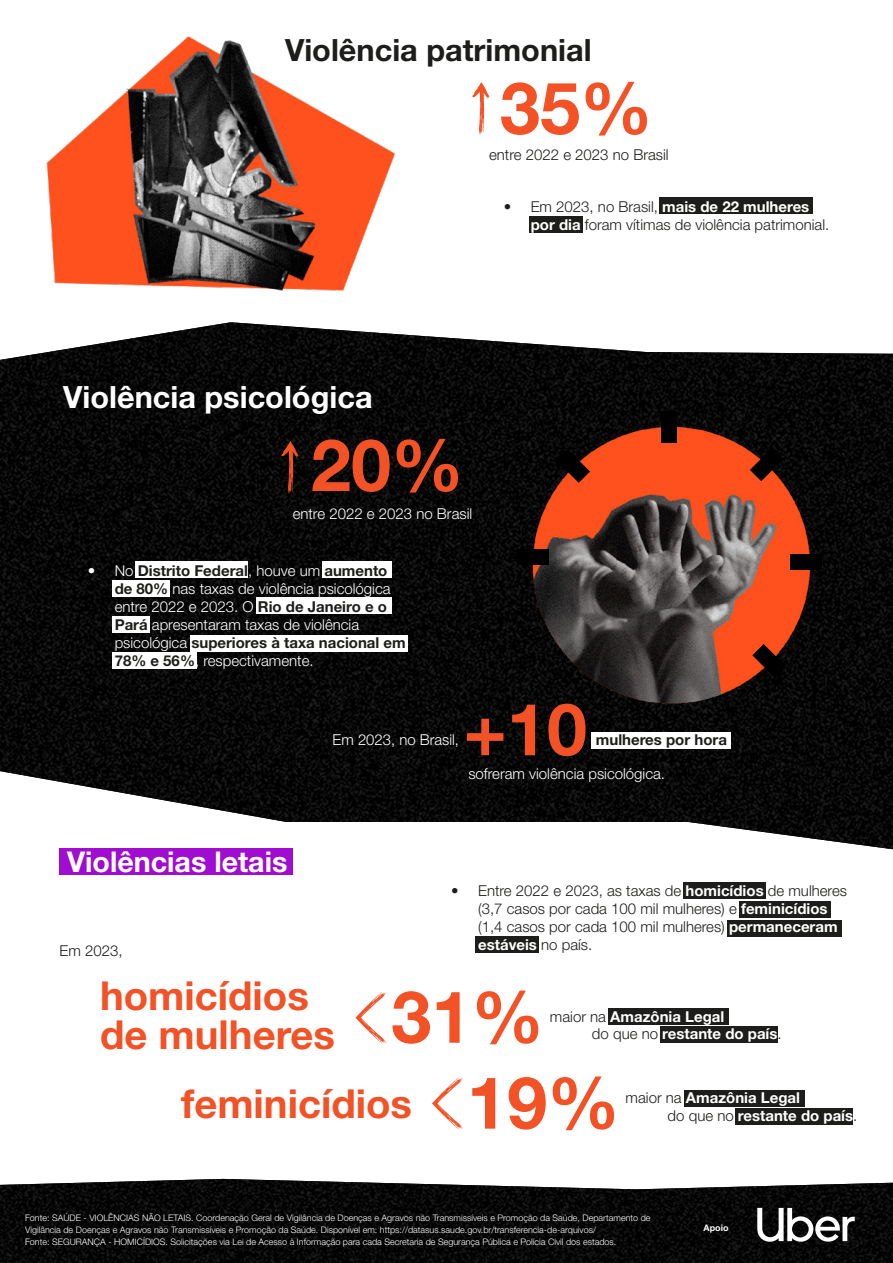
<style>
.page{position:relative;width:893px;height:1263px;background:#fff}
.page>*{position:absolute;margin:0;border:0;box-sizing:border-box;transform-origin:0 0}
.t1{font:700 72.15px/85.8px "Helvetica Neue LT Std";color:#f25226}
.t2{font:700 40.05px/39px "Helvetica Neue LT Std";color:#f25226}
.t3{font:700 30.75px "Helvetica Neue LT Std";color:#1d1d1b}
.t4{font:700 30.75px "Helvetica Neue LT Std";color:#fff}
.t5{font:700 28.65px "Helvetica Neue LT Std";color:#fff}
.t6{font:300 15px/18px "Helvetica Neue LT Std";color:#fff}
.t7{font:300 15px/18px "Helvetica Neue LT Std";color:#1d1d1b}
.t8{font:700 15px/17.2px "Helvetica Neue LT Std";color:#fff}
.t9{font:700 15px "Helvetica Neue LT Std";color:#1d1d1b}
.t10{font:300 9px/12px "Helvetica Neue LT Std";color:#fff}
.t11{font:700 9px "Helvetica Neue LT Std";color:#fff}
.s1{font-weight:700;color:#fff}
.s2{font-weight:700;color:#1d1d1b}
.s3{font-weight:300;color:#1d1d1b}
</style>
<div class="page">
<div style="left:60px;top:848px;width:233px;height:26px;background:#a10dd0"></div>
<img style="left:0;top:322px;width:893px;height:527px">
<img style="left:0;top:1179px;width:893px;height:84px">
<svg style="left:281px;top:441px;width:18px;height:53px"></svg>
<img style="left:46px;top:36px;width:350px;height:255px">
<svg style="left:472px;top:82px;width:18px;height:53px"></svg>
<img style="left:497px;top:391px;width:346px;height:344px">
<div style="left:661px;top:411px;width:16px;height:32px;background:#000"></div>
<svg style="left:750px;top:448px;width:33px;height:33px"></svg>
<div style="left:790px;top:554px;width:32px;height:16px;background:#000"></div>
<div style="left:517px;top:549px;width:32px;height:16px;background:#000"></div>
<svg style="left:752px;top:644px;width:34px;height:34px"></svg>
<svg style="left:556px;top:449px;width:34px;height:34px"></svg>
<div style="left:592px;top:732px;width:139px;height:17px;background:#fff"></div>
<div style="left:136px;top:561px;width:112px;height:17px;background:#fff"></div>
<div style="left:322px;top:561px;width:69px;height:17px;background:#fff"></div>
<div style="left:112px;top:580px;width:58px;height:17px;background:#fff"></div>
<div style="left:112px;top:616px;width:38px;height:16px;background:#fff"></div>
<div style="left:191px;top:635px;width:217px;height:17px;background:#fff"></div>
<div style="left:112px;top:652px;width:84px;height:17px;background:#fff"></div>
<div style="left:256px;top:597px;width:135px;height:17px;background:#fff"></div>
<div style="left:659px;top:197px;width:154px;height:17px;background:#1d1d1b"></div>
<div style="left:529px;top:216px;width:54px;height:17px;background:#1d1d1b"></div>
<div style="left:683px;top:882px;width:83px;height:16px;background:#1d1d1b"></div>
<div style="left:727px;top:920px;width:114px;height:16px;background:#1d1d1b"></div>
<div style="left:739px;top:901px;width:92px;height:16px;background:#1d1d1b"></div>
<div style="left:475px;top:936px;width:64px;height:17px;background:#1d1d1b"></div>
<div style="left:608px;top:1008px;width:121px;height:17px;background:#1d1d1b"></div>
<div style="left:660px;top:1026px;width:117px;height:17px;background:#1d1d1b"></div>
<div style="left:684px;top:1090px;width:121px;height:16px;background:#1d1d1b"></div>
<div style="left:736px;top:1108px;width:117px;height:16px;background:#1d1d1b"></div>
<svg style="left:355px;top:992px;width:31px;height:52px"></svg>
<svg style="left:432px;top:1077px;width:31px;height:52px"></svg>
<svg style="left:757px;top:1208px;width:98px;height:34px"></svg>
<h3 class="t3" style="left:285px;top:31px;width:308px">Violência patrimonial</h3>
<h1 class="t1" style="left:500px;top:64px;width:154px">35%</h1>
<h3 class="t7" style="left:489px;top:145px;width:181px">entre 2022 e 2023 no Brasil</h3>
<h3 class="t7" style="left:531px;top:197px;width:300px;text-indent:-27px">• Em 2023, no Brasil, <span class="s1">mais de 22 mulheres por dia</span> foram vítimas de violência patrimonial.</h3>
<h3 class="t4" style="left:63px;top:378px;width:311px">Violência psicológica</h3>
<h1 class="t1" style="left:311px;top:421px;width:154px">20%</h1>
<h3 class="t6" style="left:293px;top:504px;width:181px">entre 2022 e 2023 no Brasil</h3>
<h3 class="t6" style="left:115px;top:561px;width:293px;text-indent:-27px">• No <span class="s2">Distrito Federal</span>, houve um <span class="s2">aumento de 80%</span> nas taxas de violência psicológica entre 2022 e 2023. O <span class="s2">Rio de Janeiro e o Pará</span> apresentaram taxas de violência psicológica <span class="s2">superiores à taxa nacional em 78% e 56%</span>, respectivamente.</h3>
<h3 class="t5" style="left:67px;top:844px;width:222px">Violências letais</h3>
<h3 class="t7" style="left:60px;top:942px;width:65px">Em 2023,</h3>
<h3 class="t6" style="left:333px;top:730px;width:128px">Em 2023, no Brasil,</h3>
<h1 class="t1" style="left:463px;top:685px;width:125px">+10</h1>
<h3 class="t9" style="left:596px;top:730px;width:133px">mulheres por hora</h3>
<h3 class="t6" style="left:468px;top:765px;width:198px">sofreram violência psicológica.</h3>
<h3 class="t7" style="left:478px;top:881px;width:370px;text-indent:-27px">• Entre 2022 e 2023, as taxas de <span class="s1">homicídios</span> de mulheres (3,7 casos por cada 100 mil mulheres) e <span class="s1">feminicídios </span>(1,4 casos por cada 100 mil mulheres) <span class="s1">permaneceram estáveis</span> no país.</h3>
<h2 class="t2" style="left:100px;top:976px;width:236px">homicídios de mulheres</h2>
<h1 class="t1" style="left:467px;top:972px;width:154px;text-indent:-76px">31%<br>19%</h1>
<h3 class="t8" style="left:592px;top:1007px;width:191px;text-indent:-42px"><span class="s3">maior na</span> Amazônia Legal<br><span class="s3">do que no</span> restante do país<span class="s3">.</span></h3>
<h2 class="t2" style="left:181px;top:1084px;width:232px">feminicídios</h2>
<h3 class="t8" style="left:668px;top:1089px;width:191px;text-indent:-42px"><span class="s3">maior na</span> Amazônia Legal<br><span class="s3">do que no</span> restante do país<span class="s3">.</span></h3>
<p class="t10" style="left:25px;top:1212px;width:627px">Fonte: SAÚDE - VIOLÊNCIAS NÃO LETAIS. Coordenação Geral de Vigilância de Doenças e Agravos não Transmissíveis e Promoção da Saúde, Departamento de<br>Vigilância de Doenças e Agravos não Transmissíveis e Promoção da Saúde. Disponível em: https://datasus.saude.gov.br/transferencia-de-arquivos/<br>Fonte: SEGURANÇA - HOMICÍDIOS. Solicitações via Lei de Acesso à Informação para cada Secretaria de Segurança Pública e Polícia Civil dos estados.</p>
<p class="t11" style="left:704px;top:1222px;width:26px">Apoio</p>
</div>
